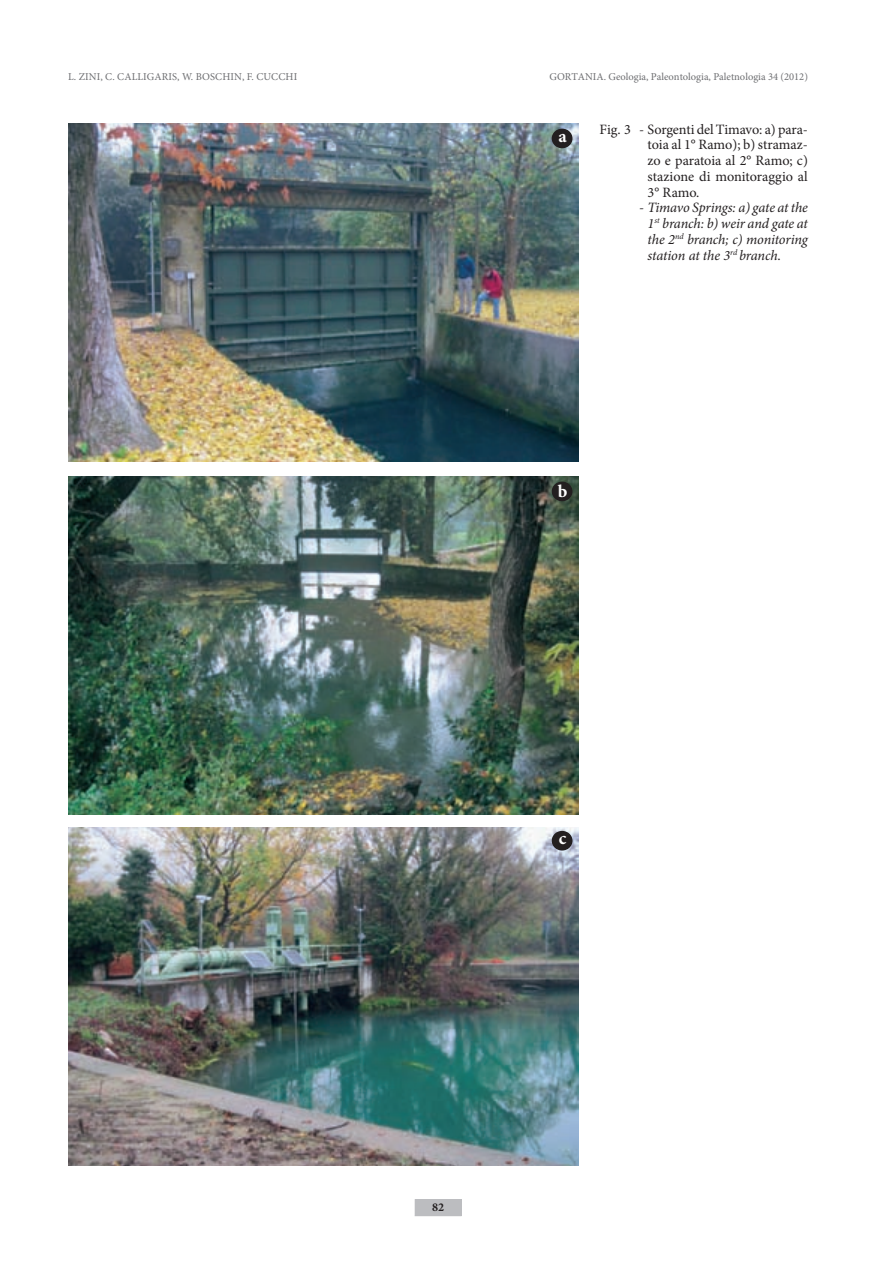
<style>
.page{position:relative;width:893px;height:1263px;background:#fff}
.page>*{position:absolute;margin:0;border:0;box-sizing:border-box;transform-origin:0 0}
.t1{font:700 18px "Minion Pro";color:#fff}
.t2{font:14.25px/15.8px "Minion Pro";color:#231f20;text-align:justify}
.t3{font:italic 14.25px/15.8px "Minion Pro";letter-spacing:-.01em;color:#231f20;text-align:justify}
.t4{font:700 12px "Minion Pro";color:#231f20}
.t5{font:10.5px "Minion Pro";letter-spacing:.01em;color:#6c6d70}
.s1{font-style:normal}
</style>
<div class="page">
<svg style="left:415px;top:1199px;width:46px;height:17px"></svg>
<img style="left:68px;top:123px;width:510px;height:338px">
<img style="left:68px;top:476px;width:510px;height:338px">
<img style="left:68px;top:827px;width:510px;height:338px">
<svg style="left:552px;top:482px;width:20px;height:19px"></svg>
<svg style="left:552px;top:129px;width:20px;height:19px"></svg>
<svg style="left:552px;top:831px;width:20px;height:19px"></svg>
<p class="t5" style="left:68px;top:70px;width:231px">L. ZINI, C. CALLIGARIS, W. BOSCHIN, F. CUCCHI</p>
<p class="t5" style="left:549px;top:70px;width:260px">GORTANIA. Geologia, Paleontologia, Paletnologia 34 (2012)</p>
<p class="t1" style="left:558px;top:125px;width:10px">a</p>
<p class="t2" style="left:648px;top:121px;width:162px;text-indent:-48px">Fig. 3 - Sorgenti del Timavo: a) para&shy;toia al 1° Ramo); b) stramaz&shy;zo e paratoia al 2° Ramo; c) stazione di monitoraggio al 3° Ramo.</p>
<p class="t3" style="left:648px;top:200px;width:162px;text-indent:-8px"><span class="s1">-</span> Timavo Springs: a) gate at the 1<sup>st</sup> branch: b) weir and gate at the 2<sup>nd</sup> branch; c) monitoring station at the 3<sup>rd</sup> branch<span class="s1">.</span></p>
<p class="t1" style="left:558px;top:480px;width:11px">b</p>
<p class="t1" style="left:559px;top:828px;width:9px">c</p>
<p class="t4" style="left:432px;top:1199px;width:13px">82</p>
</div>
